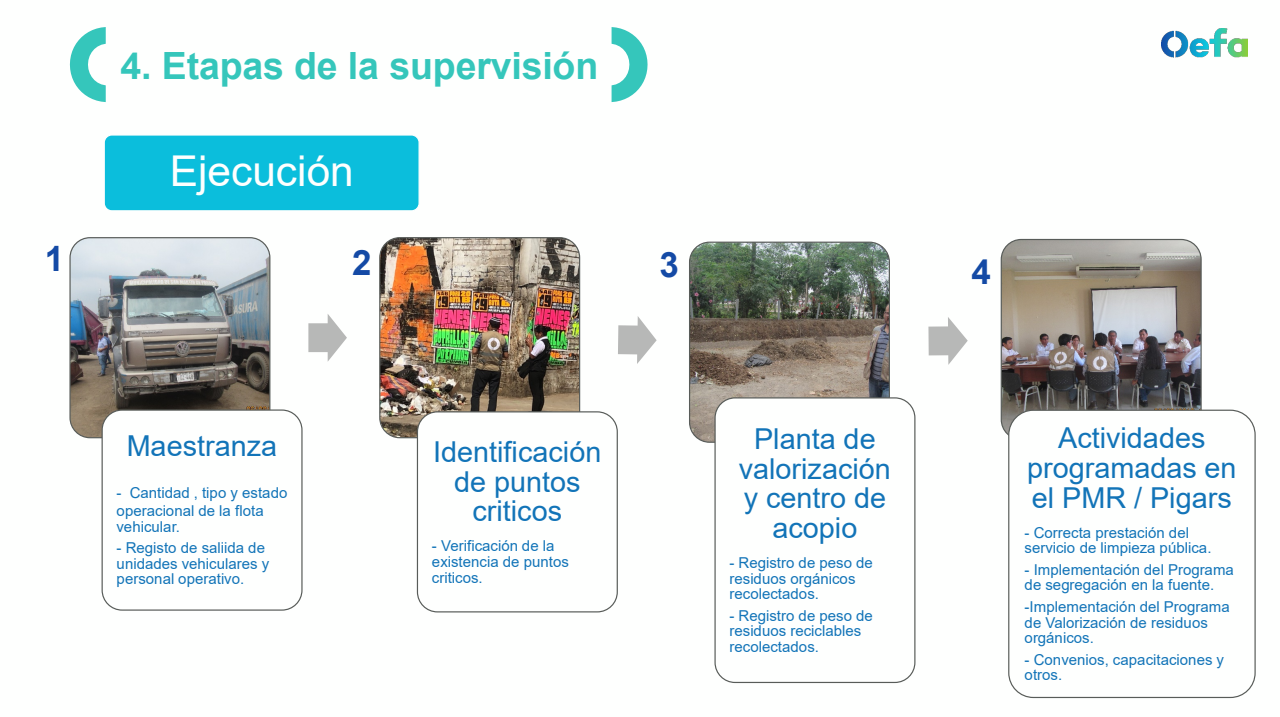
<style>
.page{position:relative;width:1280px;height:717px;background:#fff}
.page>*{position:absolute;margin:0;border:0;box-sizing:border-box;transform-origin:0 0}
.t1{font:42.5px "Arial";color:#fefffe}
.t2{font:700 37.5px "Arial";letter-spacing:-.005em;color:#35c6bb}
.t3{font:700 35px "Arial";color:#144aa5}
.t4{font:28.75px/29.8px "Arial";color:#1274b8;text-align:center}
.t5{font:15px/15.5px "Arial";letter-spacing:.005em;color:#1274b8}
</style>
<div class="page">
<img style="left:1162px;top:28px;width:86px;height:30px">
<div style="left:104px;top:134px;width:316px;height:77px;background:#0bbedc;border:1px solid #fefffe;border-radius:8px"></div>
<svg style="left:70px;top:27px;width:36px;height:75px"></svg>
<svg style="left:612px;top:27px;width:36px;height:75px"></svg>
<img style="left:71px;top:237px;width:199px;height:199px">
<div style="left:69px;top:237px;width:201px;height:201px;border:1px solid #585c59;border-radius:20px"></div>
<div style="left:102px;top:409px;width:201px;height:201px;background:#fefffe;border:1px solid #585c59;border-radius:20px"></div>
<svg style="left:308px;top:314px;width:39px;height:47px"></svg>
<img style="left:381px;top:237px;width:199px;height:200px">
<div style="left:379px;top:237px;width:201px;height:201px;border:1px solid #585c59;border-radius:20px"></div>
<div style="left:417px;top:411px;width:201px;height:201px;background:#fefffe;border:1px solid #585c59;border-radius:20px"></div>
<svg style="left:618px;top:316px;width:39px;height:48px"></svg>
<img style="left:690px;top:243px;width:198px;height:199px">
<div style="left:689px;top:241px;width:201px;height:201px;border:1px solid #585c59;border-radius:20px"></div>
<div style="left:714px;top:397px;width:201px;height:285px;background:#fefffe;border:1px solid #585c59;border-radius:20px"></div>
<svg style="left:928px;top:317px;width:40px;height:48px"></svg>
<img style="left:1001px;top:239px;width:199px;height:196px">
<div style="left:1001px;top:239px;width:201px;height:201px;border:1px solid #585c59;border-radius:20px"></div>
<div style="left:1008px;top:409px;width:248px;height:288px;background:#fefffe;border:1px solid #585c59;border-radius:25px"></div>
<h1 class="t2" style="left:120px;top:39px;width:479px">4. Etapas de la supervisión</h1>
<p class="t1" style="left:170px;top:142px;width:186px">Ejecución</p>
<p class="t3" style="left:45px;top:234px;width:21px">1</p>
<p class="t3" style="left:352px;top:238px;width:21px">2</p>
<p class="t3" style="left:659px;top:239px;width:21px">3</p>
<p class="t3" style="left:972px;top:247px;width:21px">4</p>
<p class="t4" style="left:127px;top:431px;width:152px">Maestranza</p>
<p class="t5" style="left:117px;top:483px;width:172px;line-height:18.5px">- Cantidad , tipo y estado operacional de la flota</p>
<p class="t5" style="left:117px;top:518px;width:65px">vehicular.</p>
<p class="t5" style="left:117px;top:539px;width:154px">- Registo de saliida de unidades vehiculares y personal operativo.</p>
<p class="t4" style="left:433px;top:436px;width:170px">Identificación de puntos criticos</p>
<p class="t5" style="left:432px;top:538px;width:139px">- Verificación de la existencia de puntos criticos.</p>
<p class="t4" style="left:739px;top:423px;width:154px">Planta de valorización y centro de acopio</p>
<p class="t5" style="left:729px;top:555px;width:145px">- Registro de peso de residuos orgánicos recolectados.</p>
<p class="t5" style="left:729px;top:607px;width:145px">- Registro de peso de residuos reciclables recolectados.</p>
<p class="t4" style="left:1027px;top:423px;width:211px">Actividades programadas en el PMR / Pigars</p>
<p class="t5" style="left:1025px;top:524px;width:188px">- Correcta prestación del servicio de limpieza pública.</p>
<p class="t5" style="left:1025px;top:561px;width:211px">- Implementación del Programa de segregación en la fuente.</p>
<p class="t5" style="left:1025px;top:598px;width:207px">-Implementación del Programa de Valorización de residuos orgánicos.</p>
<p class="t5" style="left:1025px;top:651px;width:201px">- Convenios, capacitaciones y otros.</p>
</div>
